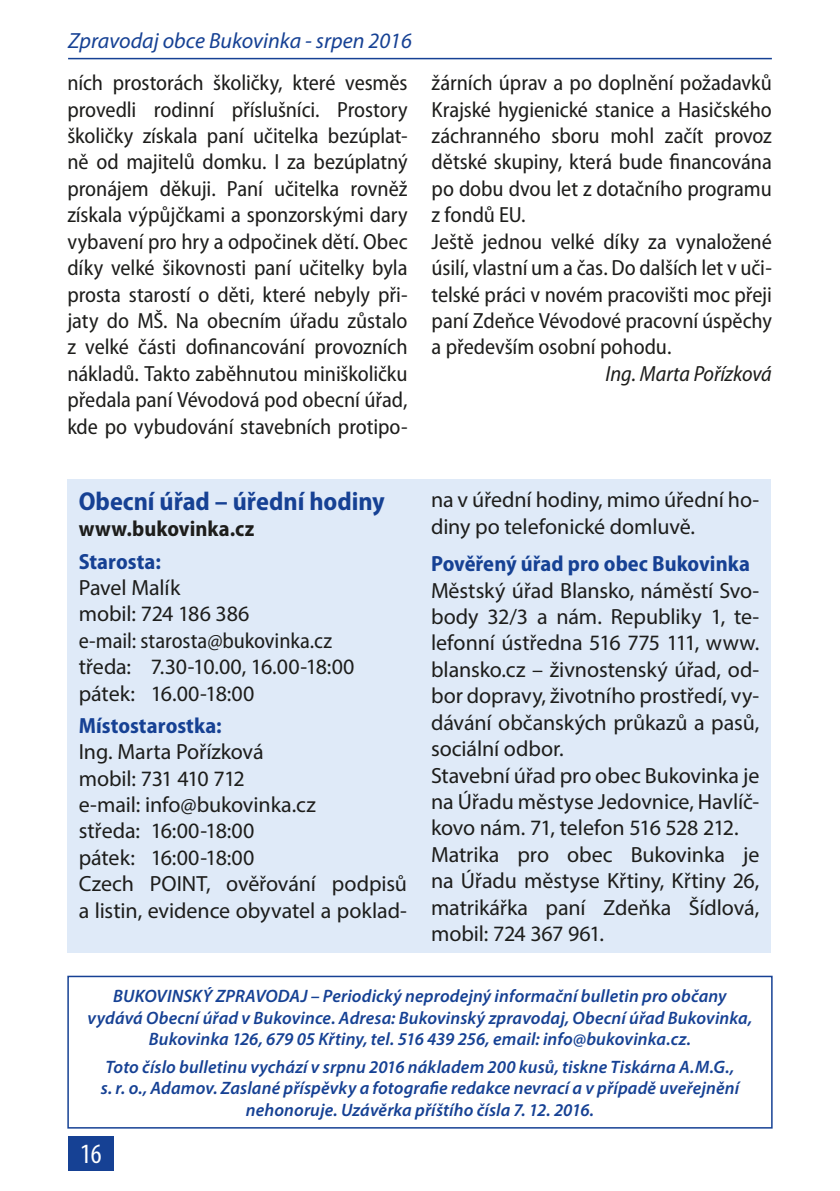
<style>
.page{position:relative;width:840px;height:1191px;background:#fff}
.page>*{position:absolute;margin:0;border:0;box-sizing:border-box;transform-origin:0 0}
.t1{font:condensed 28px "Myriad Pro";color:#fff}
.t2{font:700 semi-condensed 26px "Myriad Pro";color:#164194}
.t3{font:semi-condensed 22px/26.4px "Myriad Pro";letter-spacing:-.005em;color:#1d1d1b;text-align:justify}
.t4{font:22px/26.4px "Myriad Pro";letter-spacing:-.005em;color:#1d1d1b}
.t5{font:700 semi-condensed 22px "Myriad Pro";letter-spacing:.005em;color:#164194}
.t6{font:italic 22px "Myriad Pro";color:#164194}
.t7{font:italic semi-condensed 22px "Myriad Pro";letter-spacing:-.01em;color:#1d1d1b}
.t8{font:700 semi-condensed 22px "Myriad Pro";letter-spacing:.005em;color:#1d1d1b}
.t9{font:italic 600 18px/21.6px "Myriad Pro";letter-spacing:.005em;color:#164194;text-align:center}
</style>
<div class="page">
<div style="left:68px;top:1136px;width:45px;height:34px;background:#164194"></div>
<hr style="left:68px;top:58px;width:703px;height:1px;background:#164194">
<div style="left:67px;top:975px;width:705px;height:153px;border:2px solid #164194"></div>
<div style="left:67px;top:479px;width:703px;height:473px;background:#dfeaf8"></div>
<p class="t6" style="left:68px;top:27px;width:345px">Zpravodaj obce Bukovinka - srpen 2016</p>
<p class="t3" style="left:67px;top:69px;width:341px">ních prostorách školičky, které vesměs provedli rodinní příslušníci. Prostory školičky získala paní učitelka bezúplat&shy;ně od majitelů domku. I za bezúplatný pronájem děkuji. Paní učitelka rovněž získala výpůjčkami a sponzorskými dary vybavení pro hry a odpočinek dětí. Obec díky velké šikovnosti paní učitelky byla prosta starostí o děti, které nebyly při&shy;jaty do MŠ. Na obecním úřadu zůstalo z velké části dofinancování provozních nákladů. Takto zaběhnutou miniškoličku předala paní Vévodová pod obecní úřad, kde po vybudování stavebních protipo-</p>
<p class="t3" style="left:431px;top:69px;width:341px;text-align:left">žárních úprav a po doplnění požadavků Krajské hygienické stanice a Hasičského záchranného sboru mohl začít provoz dětské skupiny, která bude financována po dobu dvou let z dotačního programu z fondů EU.<br>Ještě jednou velké díky za vynaložené úsilí, vlastní um a čas. Do dalších let v uči&shy;telské práci v novém pracovišti moc přeji paní Zdeňce Vévodové pracovní úspěchy a především osobní pohodu.</p>
<p class="t7" style="left:605px;top:360px;width:168px">Ing. Marta Pořízková</p>
<p class="t2" style="left:79px;top:484px;width:307px">Obecní úřad – úřední hodiny</p>
<p class="t8" style="left:79px;top:515px;width:177px">www.bukovinka.cz</p>
<p class="t5" style="left:79px;top:547px;width:84px">Starosta:</p>
<p class="t4" style="left:79px;top:574px;width:172px">Pavel Malík<br>mobil: 724 186 386</p>
<p class="t3" style="left:79px;top:627px;width:255px">e-mail: starosta@bukovinka.cz</p>
<p class="t4" style="left:79px;top:653px;width:277px">tředa: 7.30-10.00, 16.00-18:00 pátek: 16.00-18:00</p>
<p class="t5" style="left:79px;top:711px;width:144px">Místostarostka:</p>
<p class="t4" style="left:79px;top:738px;width:329px">Ing. Marta Pořízková<br>mobil: 731 410 712<br>e-mail: info@bukovinka.cz<br>středa: 16:00-18:00<br>pátek: 16:00-18:00<br>Czech POINT, ověřování podpisů a listin, evidence obyvatel a poklad-</p>
<p class="t4" style="left:431px;top:486px;width:329px">na v úřední hodiny, mimo úřední ho&shy;diny po telefonické domluvě.</p>
<p class="t5" style="left:431px;top:549px;width:320px">Pověřený úřad pro obec Bukovinka</p>
<p class="t4" style="left:431px;top:577px;width:329px">Městský úřad Blansko, náměstí Svo&shy;body 32/3 a nám. Republiky 1, te&shy;lefonní ústředna 516 775 111, www. blansko.cz – živnostenský úřad, od&shy;bor dopravy, životního prostředí, vy&shy;dávání občanských průkazů a pasů, sociální odbor.<br>Stavební úřad pro obec Bukovinka je na Úřadu městyse Jedovnice, Havlíč&shy;kovo nám. 71, telefon 516 528 212.<br>Matrika pro obec Bukovinka je na Úřadu městyse Křtiny, Křtiny 26, matrikářka paní Zdeňka Šídlová, mobil: 724 367 961.</p>
<p class="t9" style="left:87px;top:984px;width:666px">BUKOVINSKÝ ZPRAVODAJ – Periodický neprodejný informační bulletin pro občany vydává Obecní úřad v Bukovince. Adresa: Bukovinský zpravodaj, Obecní úřad Bukovinka,<br>Bukovinka 126, 679 05 Křtiny, tel. 516 439 256, email: info@bukovinka.cz.</p>
<p class="t9" style="left:101px;top:1055px;width:639px">Toto číslo bulletinu vychází v srpnu 2016 nákladem 200 kusů, tiskne Tiskárna A.M.G., s. r. o., Adamov. Zaslané příspěvky a fotografie redakce nevrací a v případě uveřejnění nehonoruje. Uzávěrka příštího čísla 7. 12. 2016.</p>
<p class="t1" style="left:80px;top:1136px;width:23px">16</p>
</div>
